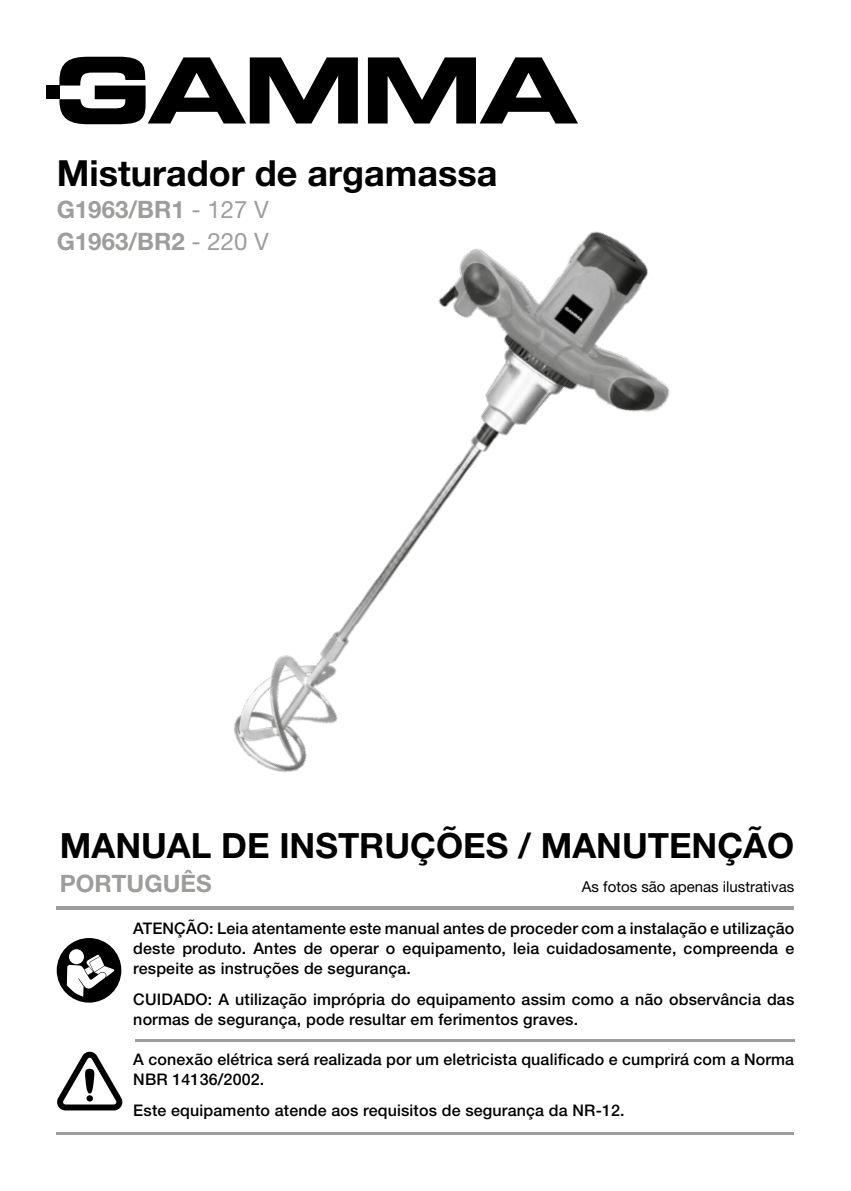
<style>
.page{position:relative;width:851px;height:1191px;background:#fff}
.page>*{position:absolute;margin:0;border:0;box-sizing:border-box;transform-origin:0 0}
.t1{font:700 36px "Helvetica Neue LT Pro";color:#000}
.t2{font:700 34.8px "Helvetica Neue LT Pro";color:#000}
.t3{font:700 24px/32px "Helvetica Neue LT Pro";color:#9d9d9c}
.t4{font:500 16px/20px "Helvetica Neue LT Pro";letter-spacing:.01em;color:#000}
.t5{font:15px "Helvetica Neue LT Pro";color:#000}
.s1{font-weight:400}
</style>
<div class="page">
<svg style="left:368px;top:57px;width:210px;height:66px"></svg>
<svg style="left:59px;top:57px;width:299px;height:67px"></svg>
<div style="left:46px;top:86px;width:13px;height:13px;background:#000"></div>
<hr style="left:57px;top:1132px;width:737px;height:2px;background:#9d9d9c">
<hr style="left:57px;top:906px;width:737px;height:3px;background:#9d9d9c">
<hr style="left:135px;top:1039px;width:659px;height:2px;background:#9d9d9c">
<div style="left:57px;top:938px;width:64px;height:64px;background:#000;border-radius:50%"></div>
<div style="left:69px;top:949px;width:15px;height:15px;background:#fff;border-radius:50%"></div>
<svg style="left:67px;top:954px;width:49px;height:42px"></svg>
<svg style="left:57px;top:1051px;width:66px;height:59px"></svg>
<img style="left:234px;top:231px;width:436px;height:541px">
<h1 class="t1" style="left:57px;top:151px;width:442px">Misturador de argamassa</h1>
<h3 class="t3" style="left:57px;top:193px;width:214px">G1963/BR1 <span class="s1">- 127 V<br></span>G1963/BR2 <span class="s1">- 220 V</span></h3>
<h2 class="t2" style="left:60px;top:823px;width:735px">MANUAL DE INSTRUÇÕES / MANUTENÇÃO</h2>
<h3 class="t3" style="left:60px;top:866px;width:153px">PORTUGUÊS</h3>
<p class="t5" style="left:581px;top:877px;width:214px">As fotos são apenas ilustrativas</p>
<p class="t4" style="left:133px;top:917px;width:662px;text-align:justify">ATENÇÃO: Leia atentamente este manual antes de proceder com a instalação e utilização deste produto. Antes de operar o equipamento, leia cuidadosamente, compreenda e respeite as instruções de segurança.</p>
<p class="t4" style="left:133px;top:989px;width:662px">CUIDADO: A utilização imprópria do equipamento assim como a não observância das normas de segurança, pode resultar em ferimentos graves.</p>
<p class="t4" style="left:133px;top:1049px;width:662px">A conexão elétrica será realizada por um eletricista qualificado e cumprirá com a Norma<br>NBR 14136/2002.</p>
<p class="t4" style="left:133px;top:1100px;width:492px">Este equipamento atende aos requisitos de segurança da NR-12.</p>
</div>
